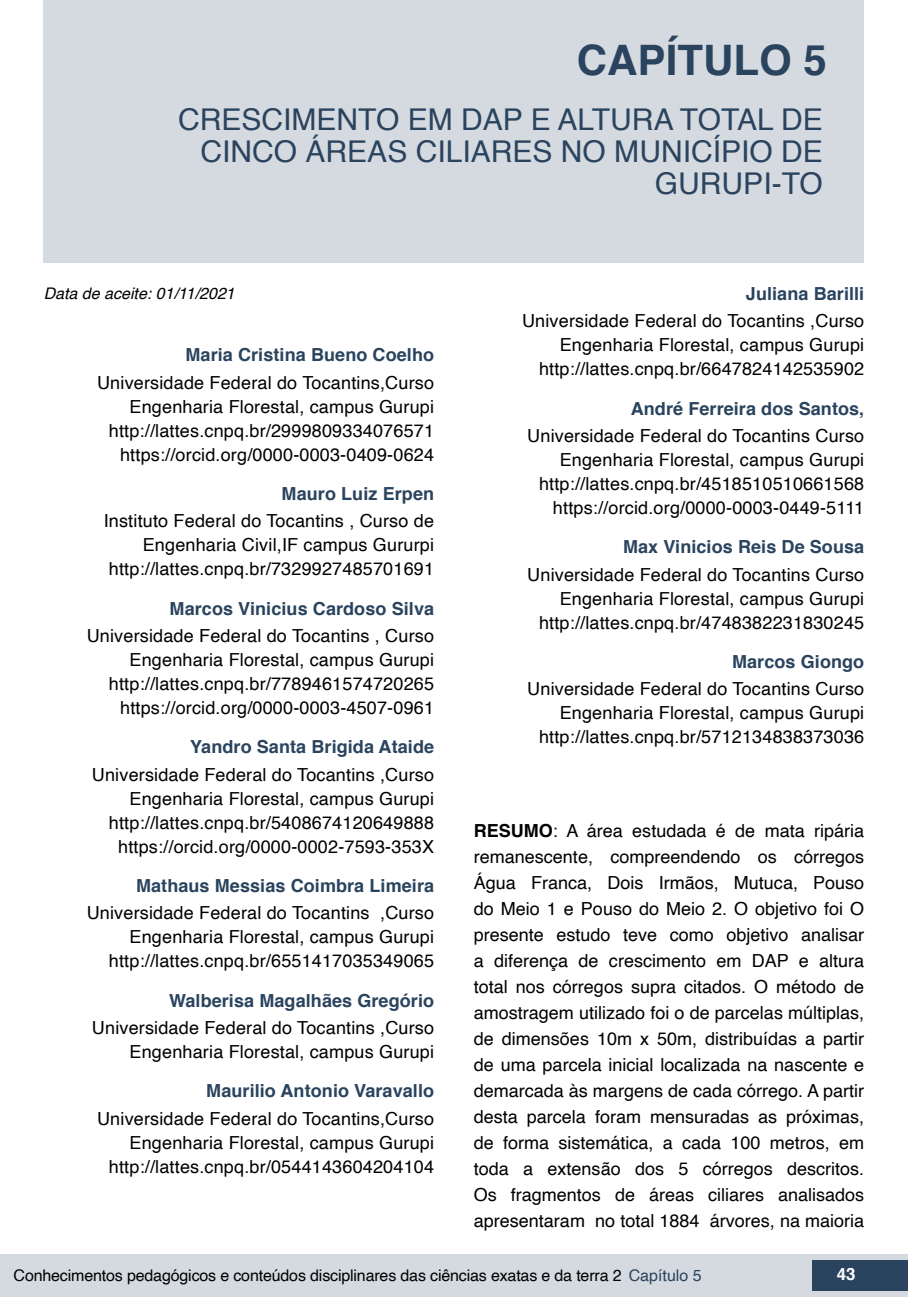
<style>
.page{position:relative;width:908px;height:1304px;background:#fff}
.page>*{position:absolute;margin:0;border:0;box-sizing:border-box;transform-origin:0 0}
.t1{font:700 42px "Helvetica";color:#2a435e}
.t2{font:30px/32px "Helvetica";color:#2a435e;text-align:right}
.t3{font:18px/24px "Helvetica";letter-spacing:.01em;color:#000;text-align:right}
.t4{font:700 18px "Helvetica";letter-spacing:.005em;color:#2a435e}
.t5{font:700 16.8px "Helvetica";color:#fff}
.t6{font:16px "Helvetica";letter-spacing:-.01em;color:#000}
.t7{font:italic 16px "Helvetica";color:#000}
.s1{font-weight:700}
.s2{color:#2a435e}
</style>
<div class="page">
<div style="left:0;top:1254px;width:906px;height:43px;background:#d4dadf"></div>
<div style="left:812px;top:1261px;width:95px;height:30px;background:#2a435e"></div>
<div style="left:44px;top:0;width:819px;height:263px;background:#d4dadf"></div>
<h1 class="t1" style="left:576px;top:26px;width:251px">CAPÍTULO 5</h1>
<h2 class="t2" style="left:178px;top:104px;width:646px">CRESCIMENTO EM DAP E ALTURA TOTAL DE<br>CINCO ÁREAS CILIARES NO MUNICÍPIO DE<br>GURUPI-TO</h2>
<p class="t7" style="left:44px;top:280px;width:192px">Data de aceite: 01/11/2021</p>
<p class="t4" style="left:185px;top:341px;width:250px">Maria Cristina Bueno Coelho</p>
<p class="t3" style="left:97px;top:371px;width:338px">Universidade Federal do Tocantins,Curso Engenharia Florestal, campus Gurupi http://lattes.cnpq.br/2999809334076571 https://orcid.org/0000-0003-0409-0624</p>
<p class="t4" style="left:281px;top:479px;width:154px">Mauro Luiz Erpen</p>
<p class="t3" style="left:104px;top:510px;width:332px">Instituto Federal do Tocantins , Curso de<br>Engenharia Civil,IF campus Gururpi http://lattes.cnpq.br/7329927485701691</p>
<p class="t4" style="left:169px;top:594px;width:266px">Marcos Vinicius Cardoso Silva</p>
<p class="t3" style="left:87px;top:624px;width:349px">Universidade Federal do Tocantins , Curso Engenharia Florestal, campus Gurupi http://lattes.cnpq.br/7789461574720265 https://orcid.org/0000-0003-4507-0961</p>
<p class="t4" style="left:190px;top:733px;width:245px">Yandro Santa Brigida Ataide</p>
<p class="t3" style="left:92px;top:763px;width:343px">Universidade Federal do Tocantins ,Curso Engenharia Florestal, campus Gurupi http://lattes.cnpq.br/5408674120649888 https://orcid.org/0000-0002-7593-353X</p>
<p class="t4" style="left:136px;top:871px;width:299px">Mathaus Messias Coimbra Limeira</p>
<p class="t3" style="left:87px;top:902px;width:349px">Universidade Federal do Tocantins ,Curso<br>Engenharia Florestal, campus Gurupi http://lattes.cnpq.br/6551417035349065</p>
<p class="t4" style="left:169px;top:986px;width:266px">Walberisa Magalhães Gregório</p>
<p class="t3" style="left:92px;top:1016px;width:343px">Universidade Federal do Tocantins ,Curso<br>Engenharia Florestal, campus Gurupi</p>
<p class="t4" style="left:206px;top:1077px;width:229px">Maurilio Antonio Varavallo</p>
<p class="t3" style="left:97px;top:1107px;width:338px">Universidade Federal do Tocantins,Curso<br>Engenharia Florestal, campus Gurupi http://lattes.cnpq.br/0544143604204104</p>
<p class="t4" style="left:745px;top:279px;width:120px">Juliana Barilli</p>
<p class="t3" style="left:522px;top:310px;width:343px">Universidade Federal do Tocantins ,Curso<br>Engenharia Florestal, campus Gurupi http://lattes.cnpq.br/6647824142535902</p>
<p class="t4" style="left:630px;top:394px;width:235px">André Ferreira dos Santos,</p>
<p class="t3" style="left:527px;top:424px;width:338px">Universidade Federal do Tocantins Curso Engenharia Florestal, campus Gurupi http://lattes.cnpq.br/4518510510661568 https://orcid.org/0000-0003-0449-5111</p>
<p class="t4" style="left:622px;top:532px;width:243px">Max Vinicios Reis De Sousa</p>
<p class="t3" style="left:527px;top:563px;width:338px">Universidade Federal do Tocantins Curso<br>Engenharia Florestal, campus Gurupi http://lattes.cnpq.br/4748382231830245</p>
<p class="t4" style="left:731px;top:647px;width:134px">Marcos Giongo</p>
<p class="t3" style="left:527px;top:678px;width:338px">Universidade Federal do Tocantins Curso<br>Engenharia Florestal, campus Gurupi http://lattes.cnpq.br/5712134838373036</p>
<p class="t3" style="left:473px;top:818px;width:392px;line-height:26px;text-align:justify"><span class="s1">RESUMO</span>: A área estudada é de mata ripária remanescente, compreendendo os córregos Água Franca, Dois Irmãos, Mutuca, Pouso do Meio 1 e Pouso do Meio 2. O objetivo foi O presente estudo teve como objetivo analisar a diferença de crescimento em DAP e altura total nos córregos supra citados. O método de amostragem utilizado foi o de parcelas múltiplas, de dimensões 10m x 50m, distribuídas a partir de uma parcela inicial localizada na nascente e demarcada às margens de cada córrego. A partir desta parcela foram mensuradas as próximas, de forma sistemática, a cada 100 metros, em toda a extensão dos 5 córregos descritos.<br>Os fragmentos de áreas ciliares analisados apresentaram no total 1884 árvores, na maioria</p>
<p class="t6" style="left:14px;top:1263px;width:689px">Conhecimentos pedagógicos e conteúdos disciplinares das ciências exatas e da terra 2 <span class="s2">Capítulo 5</span></p>
<p class="t5" style="left:836px;top:1261px;width:20px">43</p>
</div>
